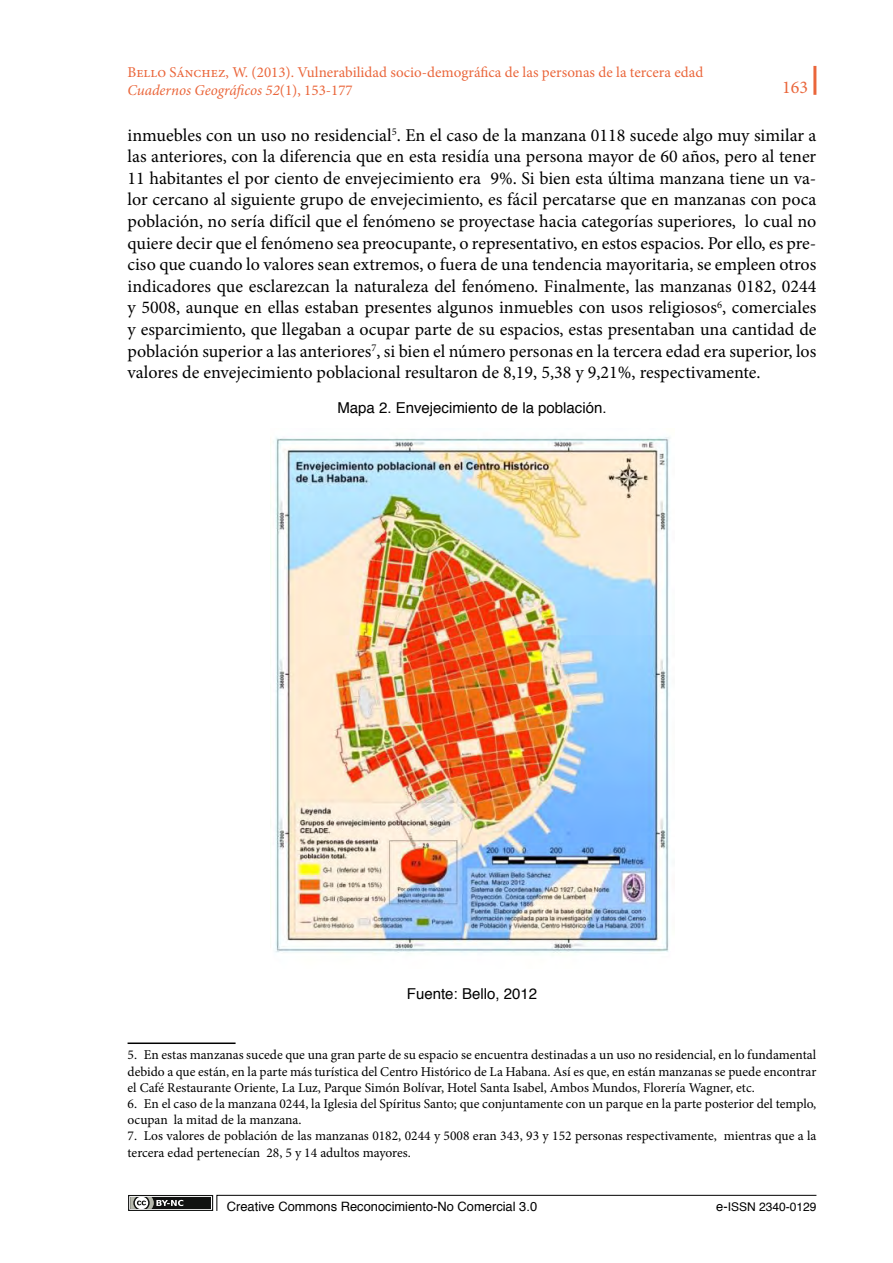
<style>
.page{position:relative;width:893px;height:1263px;background:#fff}
.page>*{position:absolute;margin:0;border:0;box-sizing:border-box;transform-origin:0 0}
.t1{font:18px/21.6px "Minion Pro";color:#000;text-align:justify}
.t2{font:18px "Minion Pro";color:#ea663b}
.t3{font:15px/18px "Minion Pro";color:#ea663b}
.t4{font:15px "Helvetica";color:#000}
.t5{font:13.5px/16.2px "Minion Pro";color:#000}
.t6{font:12.9px "Helvetica";color:#000}
.t7{font:12px "Helvetica";color:#000}
.s1{font-style:italic}
.s2{font-size:12.9px}
</style>
<div class="page">
<hr style="left:813px;top:66px;width:3px;height:29px;background:#ea663b">
<div style="left:128px;top:1195px;width:85px;height:16px;border:1px solid #111211"></div>
<div style="left:130px;top:1197px;width:81px;height:12px;background:#111211"></div>
<svg style="left:130px;top:1197px;width:53px;height:12px"></svg>
<svg style="left:216px;top:1194px;width:601px;height:17px"></svg>
<img style="left:270px;top:437px;width:400px;height:517px">
<hr style="left:128px;top:1042px;width:108px;height:2px;background:#000">
<p class="t3" style="left:128px;top:63px;width:577px">Bello Sánchez, W. (2013). Vulnerabilidad socio-demográfica de las personas de la tercera edad<br><span class="s1">Cuadernos Geográficos 52</span>(1), 153-177</p>
<p class="t1" style="left:128px;top:124px;width:690px">inmuebles con un uso no residencial<sup>5</sup>. En el caso de la manzana 0118 sucede algo muy similar a las anteriores, con la diferencia que en esta residía una persona mayor de 60 años, pero al tener 11 habitantes el por ciento de envejecimiento era 9%. Si bien esta última manzana tiene un va&shy;lor cercano al siguiente grupo de envejecimiento, es fácil percatarse que en manzanas con poca población, no sería difícil que el fenómeno se proyectase hacia categorías superiores, lo cual no quiere decir que el fenómeno sea preocupante, o representativo, en estos espacios. Por ello, es pre&shy;ciso que cuando lo valores sean extremos, o fuera de una tendencia mayoritaria, se empleen otros indicadores que esclarezcan la naturaleza del fenómeno. Finalmente, las manzanas 0182, 0244 y 5008, aunque en ellas estaban presentes algunos inmuebles con usos religiosos<sup>6</sup>, comerciales y esparcimiento, que llegaban a ocupar parte de su espacios, estas presentaban una cantidad de población superior a las anteriores<sup>7</sup>, si bien el número personas en la tercera edad era superior, los valores de envejecimiento poblacional resultaron de 8,19, 5,38 y 9,21%, respectivamente.</p>
<p class="t4" style="left:337px;top:396px;width:271px">Mapa 2. Envejecimiento de la población.</p>
<p class="t2" style="left:782px;top:75px;width:27px">163</p>
<p class="t4" style="left:407px;top:982px;width:132px">Fuente: Bello, 2012</p>
<p class="t5" style="left:128px;top:1047px;width:690px;text-align:justify">5. En estas manzanas sucede que una gran parte de su espacio se encuentra destinadas a un uso no residencial, en lo fundamental debido a que están, en la parte más turística del Centro Histórico de La Habana. Así es que, en están manzanas se puede encontrar el Café Restaurante Oriente, La Luz, Parque Simón Bolívar, Hotel Santa Isabel, Ambos Mundos, Florería Wagner, etc.</p>
<p class="t5" style="left:128px;top:1096px;width:690px">6. En el caso de la manzana 0244, la Iglesia del Spíritus Santo; que conjuntamente con un parque en la parte posterior del templo, ocupan la mitad de la manzana.</p>
<p class="t5" style="left:128px;top:1128px;width:690px">7. Los valores de población de las manzanas 0182, 0244 y 5008 eran 343, 93 y 152 personas respectivamente, mientras que a la tercera edad pertenecían 28, 5 y 14 adultos mayores.</p>
<p class="t6" style="left:227px;top:1196px;width:312px">Creative Commons Reconocimiento-No Comercial 3.0</p>
<p class="t7" style="left:716px;top:1197px;width:102px"><span class="s2">e-</span>ISSN 2340-0129</p>
</div>
